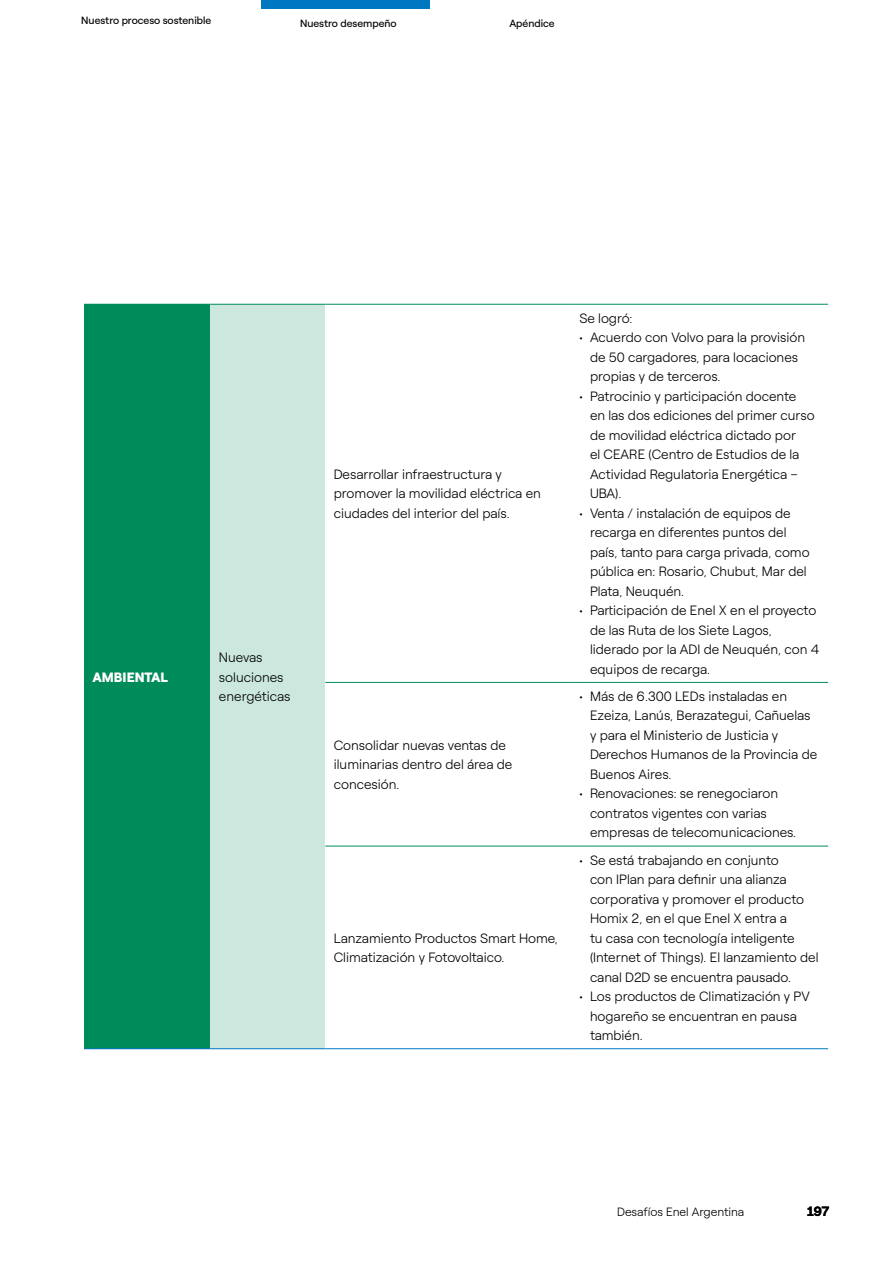
<style>
.page{position:relative;width:893px;height:1263px;background:#fff}
.page>*{position:absolute;margin:0;border:0;box-sizing:border-box;transform-origin:0 0}
.t1{font:300 13.5px/19.5px "Roobert ENEL";color:#000}
.t2{font:900 13.5px "Roobert ENEL";color:#fff}
.t3{font:700 13.5px "Roobert ENEL";color:#000}
.t4{font:300 12px "Roobert ENEL";color:#000}
.t5{font:10.5px "Roobert ENEL";color:#000}
</style>
<div class="page">
<div style="left:261px;top:0;width:168px;height:9px;background:#0077c1"></div>
<div style="left:84px;top:304px;width:126px;height:745px;background:#008c5a"></div>
<div style="left:210px;top:304px;width:115px;height:745px;background:#cce8de"></div>
<hr style="left:210px;top:304px;width:115px;height:1px;background:#008c5a">
<hr style="left:325px;top:304px;width:246px;height:1px;background:#008c5a">
<hr style="left:571px;top:304px;width:257px;height:1px;background:#008c5a">
<hr style="left:325px;top:682px;width:246px;height:1px;background:#008c5a">
<hr style="left:571px;top:682px;width:257px;height:1px;background:#008c5a">
<hr style="left:325px;top:846px;width:246px;height:1px;background:#008c5a">
<hr style="left:571px;top:846px;width:257px;height:1px;background:#008c5a">
<hr style="left:84px;top:1048px;width:126px;height:1px;background:#0077c1">
<hr style="left:210px;top:1048px;width:115px;height:1px;background:#0077c1">
<hr style="left:325px;top:1048px;width:246px;height:1px;background:#0077c1">
<hr style="left:571px;top:1048px;width:257px;height:1px;background:#0077c1">
<p class="t5" style="left:81px;top:12px;width:131px">Nuestro proceso sostenible</p>
<p class="t5" style="left:300px;top:15px;width:98px">Nuestro desempeño</p>
<p class="t5" style="left:509px;top:15px;width:47px">Apéndice</p>
<p class="t2" style="left:92px;top:666px;width:77px">AMBIENTAL</p>
<p class="t1" style="left:219px;top:646px;width:73px">Nuevas soluciones energéticas</p>
<p class="t1" style="left:334px;top:463px;width:209px">Desarrollar infraestructura y promover la movilidad eléctrica en ciudades del interior del país.</p>
<p class="t1" style="left:334px;top:734px;width:180px">Consolidar nuevas ventas de iluminarias dentro del área de concesión.</p>
<p class="t1" style="left:334px;top:927px;width:226px">Lanzamiento Productos Smart Home,<br>Climatización y Fotovoltaico.</p>
<p class="t1" style="left:579px;top:307px;width:55px">Se logró:</p>
<p class="t1" style="left:590px;top:327px;width:217px;text-indent:-11px">• Acuerdo con Volvo para la provisión de 50 cargadores, para locaciones propias y de terceros.</p>
<p class="t1" style="left:590px;top:385px;width:226px;text-indent:-11px">• Patrocinio y participación docente en las dos ediciones del primer curso de movilidad eléctrica dictado por<br>el CEARE (Centro de Estudios de la<br>Actividad Regulatoria Energética –<br>UBA).</p>
<p class="t1" style="left:590px;top:502px;width:221px;text-indent:-11px">• Venta / instalación de equipos de recarga en diferentes puntos del país, tanto para carga privada, como pública en: Rosario, Chubut, Mar del<br>Plata, Neuquén.</p>
<p class="t1" style="left:590px;top:600px;width:231px;text-indent:-11px">• Participación de Enel X en el proyecto de las Ruta de los Siete Lagos, liderado por la ADI de Neuquén, con 4 equipos de recarga.</p>
<p class="t1" style="left:590px;top:685px;width:229px;text-indent:-11px">• Más de 6.300 LEDs instaladas en<br>Ezeiza, Lanús, Berazategui, Cañuelas y para el Ministerio de Justicia y<br>Derechos Humanos de la Provincia de<br>Buenos Aires.</p>
<p class="t1" style="left:590px;top:783px;width:208px;text-indent:-11px">• Renovaciones: se renegociaron contratos vigentes con varias empresas de telecomunicaciones.</p>
<p class="t1" style="left:590px;top:849px;width:230px;text-indent:-11px">• Se está trabajando en conjunto<br>con IPlan para definir una alianza corporativa y promover el producto Homix 2, en el que Enel X entra a<br>tu casa con tecnología inteligente (Internet of Things). El lanzamiento del canal D2D se encuentra pausado.</p>
<p class="t1" style="left:590px;top:985px;width:221px;text-indent:-11px">• Los productos de Climatización y PV hogareño se encuentran en pausa también.</p>
<p class="t4" style="left:617px;top:1203px;width:128px">Desafíos Enel Argentina</p>
<p class="t3" style="left:807px;top:1201px;width:24px">197</p>
</div>
